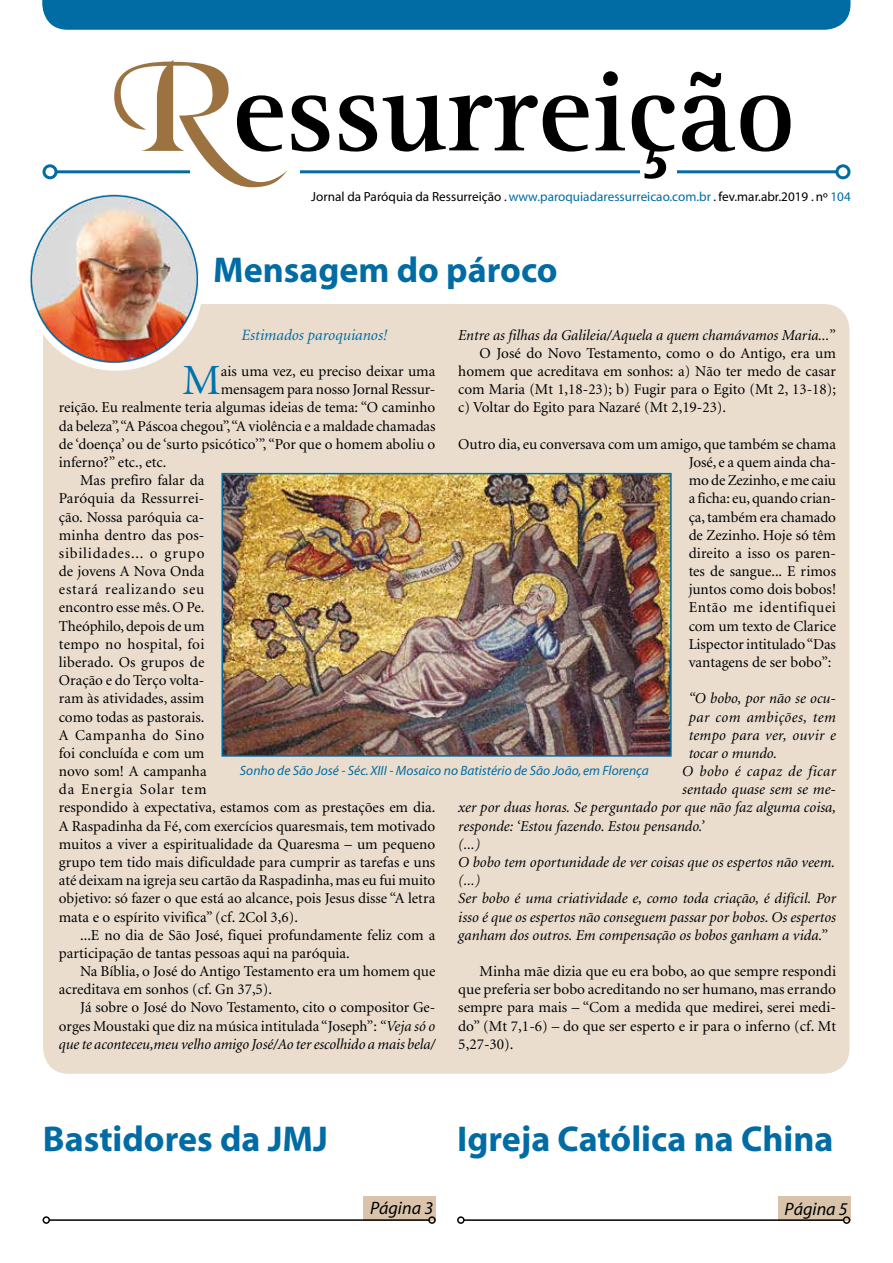
<style>
.page{position:relative;width:893px;height:1263px;background:#fff}
.page>*{position:absolute;margin:0;border:0;box-sizing:border-box;transform-origin:0 0}
.t1{font:700 117px "Rotis Serif";color:#000}
.t2{font:43.05px "Minion";color:#0073ab}
.t3{font:700 36px "Myriad";color:#006ca3}
.t4{font:italic 18px "Myriad";color:#000}
.t5{font:italic 15.75px "Minion";color:#006ca3}
.t6{font:15.15px/18.1px "Minion";color:#000;text-align:justify}
.t7{font:italic 15.15px "Minion";color:#000}
.t8{font:15.15px "Minion";letter-spacing:.055em;color:#000}
.t9{font:italic 15.15px "Minion";letter-spacing:.03em;color:#000}
.t10{font:15.15px "Minion";letter-spacing:.02em;color:#000}
.t11{font:15.15px "Minion";letter-spacing:.06em;color:#000}
.t12{font:15.15px "Minion";letter-spacing:.04em;color:#000}
.t13{font:italic 13.5px "Myriad";color:#006ca3}
.t14{font:13.2px "Myriad";color:#000}
.s1{font-family:"Black Chance Normal";font-weight:400;font-size:120px;color:#9b7240}
.s2{color:#006ca3}
.s3{font-style:normal}
.s4{font-style:italic}
</style>
<div class="page">
<div style="left:43px;top:304px;width:806px;height:770px;background:#eaddce;border-radius:26px"></div>
<div style="left:364px;top:1196px;width:72px;height:24px;background:#d9c3aa"></div>
<div style="left:778px;top:1196px;width:72px;height:24px;background:#d9c3aa"></div>
<hr style="left:49px;top:1219px;width:380px;height:2px;background:#000">
<div style="left:43px;top:1216px;width:7px;height:8px;border:2px solid #000;border-radius:50%"></div>
<div style="left:428px;top:1216px;width:8px;height:8px;border:2px solid #000;border-radius:50%"></div>
<hr style="left:464px;top:1219px;width:380px;height:2px;background:#000">
<div style="left:457px;top:1216px;width:8px;height:8px;border:2px solid #000;border-radius:50%"></div>
<div style="left:843px;top:1216px;width:7px;height:8px;border:2px solid #000;border-radius:50%"></div>
<hr style="left:56px;top:170px;width:781px;height:3px;background:#006ca3">
<div style="left:43px;top:164px;width:15px;height:15px;border:3px solid #006ca3;border-radius:50%"></div>
<div style="left:835px;top:164px;width:15px;height:15px;border:3px solid #006ca3;border-radius:50%"></div>
<div style="left:190px;top:165px;width:110px;height:26px;background:#fff"></div>
<div style="left:640px;top:166px;width:36px;height:26px;background:#fff"></div>
<div style="left:42px;top:0;width:808px;height:30px;background:#006ca3"></div>
<img style="left:30px;top:194px;width:171px;height:174px">
<img style="left:224px;top:476px;width:445px;height:278px">
<div style="left:221px;top:473px;width:451px;height:284px;border:2px solid #006ca3"></div>
<h1 class="t1" style="left:114px;top:43px;width:684px"><span class="s1">R</span>essurreição</h1>
<p class="t14" style="left:311px;top:190px;width:541px">Jornal da Paróquia da Ressurreição . <span class="s2">www.paroquiadaressurreicao.com.br</span> . fev.mar.abr.2019 . nº <span class="s2">104</span></p>
<h3 class="t3" style="left:213px;top:251px;width:346px">Mensagem do pároco</h3>
<p class="t5" style="left:242px;top:327px;width:147px">Estimados paroquianos!</p>
<p class="t7" style="left:458px;top:327px;width:379px">Entre as filhas da Galileia/Aquela a quem chamávamos Maria...<span class="s3">”</span></p>
<p class="t6" style="left:480px;top:345px;width:358px">O José do Novo Testamento, como o do Antigo, era um</p>
<p class="t6" style="left:458px;top:363px;width:379px">homem que acreditava em sonhos: a) Não ter medo de casar</p>
<p class="t6" style="left:458px;top:381px;width:379px">com Maria (Mt 1,18-23); b) Fugir para o Egito (Mt 2, 13-18);</p>
<p class="t6" style="left:458px;top:399px;width:269px">c) Voltar do Egito para Nazaré (Mt 2,19-23).</p>
<p class="t6" style="left:689px;top:435px;width:149px;text-indent:-230px">Outro dia, eu conversava com um amigo, que também se chama José, e a quem ainda cha&shy;mo de Zezinho, e me caiu a ficha: eu, quando crian&shy;ça, também era chamado de Zezinho. Hoje só têm direito a isso os paren&shy;tes de sangue... E rimos juntos como dois bobos!<br>Então me identifiquei com um texto de Clarice Lispector intitulado “Das vantagens de ser bobo”:</p>
<p class="t7" style="left:689px;top:691px;width:149px">“O bobo, por não se ocu-</p>
<p class="t9" style="left:689px;top:709px;width:149px">par com ambições, tem</p>
<p class="t7" style="left:689px;top:727px;width:149px">tempo para ver, ouvir e</p>
<p class="t7" style="left:689px;top:746px;width:90px">tocar o mundo.</p>
<p class="t9" style="left:682px;top:764px;width:155px">O bobo é capaz de ficar</p>
<p class="t7" style="left:682px;top:782px;width:155px">sentado quase sem se me-</p>
<p class="t7" style="left:458px;top:800px;width:379px">xer por duas horas. Se perguntado por que não faz alguma coisa,</p>
<p class="t7" style="left:458px;top:818px;width:248px">responde: ‘Estou fazendo. Estou pensando.’</p>
<p class="t7" style="left:458px;top:836px;width:24px">(...)</p>
<p class="t7" style="left:458px;top:855px;width:378px">O bobo tem oportunidade de ver coisas que os espertos não veem.</p>
<p class="t7" style="left:458px;top:873px;width:24px">(...)</p>
<p class="t7" style="left:458px;top:891px;width:379px">Ser bobo é uma criatividade e, como toda criação, é difícil. Por</p>
<p class="t7" style="left:458px;top:909px;width:379px">isso é que os espertos não conseguem passar por bobos. Os espertos</p>
<p class="t7" style="left:458px;top:927px;width:370px">ganham dos outros. Em compensação os bobos ganham a vida.”</p>
<p class="t6" style="left:458px;top:963px;width:379px;text-indent:21px">Minha mãe dizia que eu era bobo, ao que sempre respondi que preferia ser bobo acreditando no ser humano, mas errando sempre para mais – “Com a medida que medirei, serei medi&shy;do” (Mt 7,1-6) – do que ser esperto e ir para o inferno (cf. Mt 5,27-30).</p>
<h2 class="t2" style="left:182px;top:359px;width:40px">M</h2>
<p class="t6" style="left:221px;top:363px;width:216px">ais uma vez, eu preciso deixar uma</p>
<p class="t6" style="left:221px;top:381px;width:216px">mensagem para nosso Jornal Ressur-</p>
<p class="t6" style="left:59px;top:399px;width:378px">reição. Eu realmente teria algumas ideias de tema: “O caminho</p>
<p class="t6" style="left:59px;top:417px;width:378px">da beleza”, “A Páscoa chegou”, “A violência e a maldade chamadas</p>
<p class="t6" style="left:59px;top:435px;width:378px">de ‘doença’ ou de ‘surto psicótico’”, “Por que o homem aboliu o</p>
<p class="t6" style="left:59px;top:454px;width:109px">inferno?” etc., etc.</p>
<p class="t6" style="left:80px;top:472px;width:126px">Mas prefiro falar da</p>
<p class="t6" style="left:59px;top:490px;width:147px">Paróquia da Ressurrei-</p>
<p class="t6" style="left:59px;top:508px;width:147px">ção. Nossa paróquia ca-</p>
<p class="t6" style="left:59px;top:526px;width:147px">minha dentro das pos-</p>
<p class="t8" style="left:59px;top:545px;width:147px">sibilidades... o grupo</p>
<p class="t6" style="left:59px;top:563px;width:147px">de jovens A Nova Onda</p>
<p class="t8" style="left:59px;top:582px;width:147px">estará realizando seu</p>
<p class="t6" style="left:59px;top:599px;width:147px">encontro esse mês. O Pe.</p>
<p class="t6" style="left:59px;top:617px;width:147px">Theóphilo, depois de um</p>
<p class="t10" style="left:59px;top:636px;width:147px">tempo no hospital, foi</p>
<p class="t6" style="left:59px;top:654px;width:147px">liberado. Os grupos de</p>
<p class="t6" style="left:59px;top:672px;width:147px">Oração e do Terço volta-</p>
<p class="t6" style="left:59px;top:690px;width:147px">ram às atividades, assim</p>
<p class="t6" style="left:59px;top:708px;width:147px">como todas as pastorais.</p>
<p class="t12" style="left:59px;top:727px;width:147px">A Campanha do Sino</p>
<p class="t6" style="left:59px;top:744px;width:147px">foi concluída e com um</p>
<p class="t6" style="left:59px;top:763px;width:149px">novo som! A campanha</p>
<p class="t11" style="left:59px;top:782px;width:149px">da Energia Solar tem</p>
<p class="t6" style="left:59px;top:799px;width:378px">respondido à expectativa, estamos com as prestações em dia.</p>
<p class="t6" style="left:59px;top:817px;width:378px">A Raspadinha da Fé, com exercícios quaresmais, tem motivado</p>
<p class="t6" style="left:59px;top:835px;width:378px">muitos a viver a espiritualidade da Quaresma – um pequeno</p>
<p class="t6" style="left:59px;top:854px;width:378px">grupo tem tido mais dificuldade para cumprir as tarefas e uns</p>
<p class="t6" style="left:59px;top:872px;width:378px">até deixam na igreja seu cartão da Raspadinha, mas eu fui muito</p>
<p class="t6" style="left:59px;top:890px;width:378px">objetivo: só fazer o que está ao alcance, pois Jesus disse “A letra</p>
<p class="t6" style="left:59px;top:908px;width:241px">mata e o espírito vivifica” (cf. 2Col 3,6).</p>
<p class="t6" style="left:80px;top:926px;width:357px">...E no dia de São José, fiquei profundamente feliz com a</p>
<p class="t6" style="left:59px;top:944px;width:292px">participação de tantas pessoas aqui na paróquia.</p>
<p class="t6" style="left:80px;top:963px;width:357px">Na Bíblia, o José do Antigo Testamento era um homem que</p>
<p class="t6" style="left:59px;top:981px;width:215px">acreditava em sonhos (cf. Gn 37,5).</p>
<p class="t6" style="left:80px;top:999px;width:357px">Já sobre o José do Novo Testamento, cito o compositor Ge-</p>
<p class="t6" style="left:59px;top:1017px;width:378px">orges Moustaki que diz na música intitulada “Joseph”: <span class="s4">“Veja só o</span></p>
<p class="t7" style="left:59px;top:1036px;width:378px">que te aconteceu,meu velho amigo José/Ao ter escolhido a mais bela/</p>
<p class="t13" style="left:240px;top:764px;width:411px">Sonho de São José - Séc. XIII - Mosaico no Batistério de São João, em Florença</p>
<h3 class="t3" style="left:43px;top:1121px;width:286px">Bastidores da JMJ</h3>
<h3 class="t3" style="left:457px;top:1120px;width:378px">Igreja Católica na China</h3>
<p class="t4" style="left:370px;top:1199px;width:65px">Página 3</p>
<p class="t4" style="left:785px;top:1199px;width:65px">Página 5</p>
</div>
